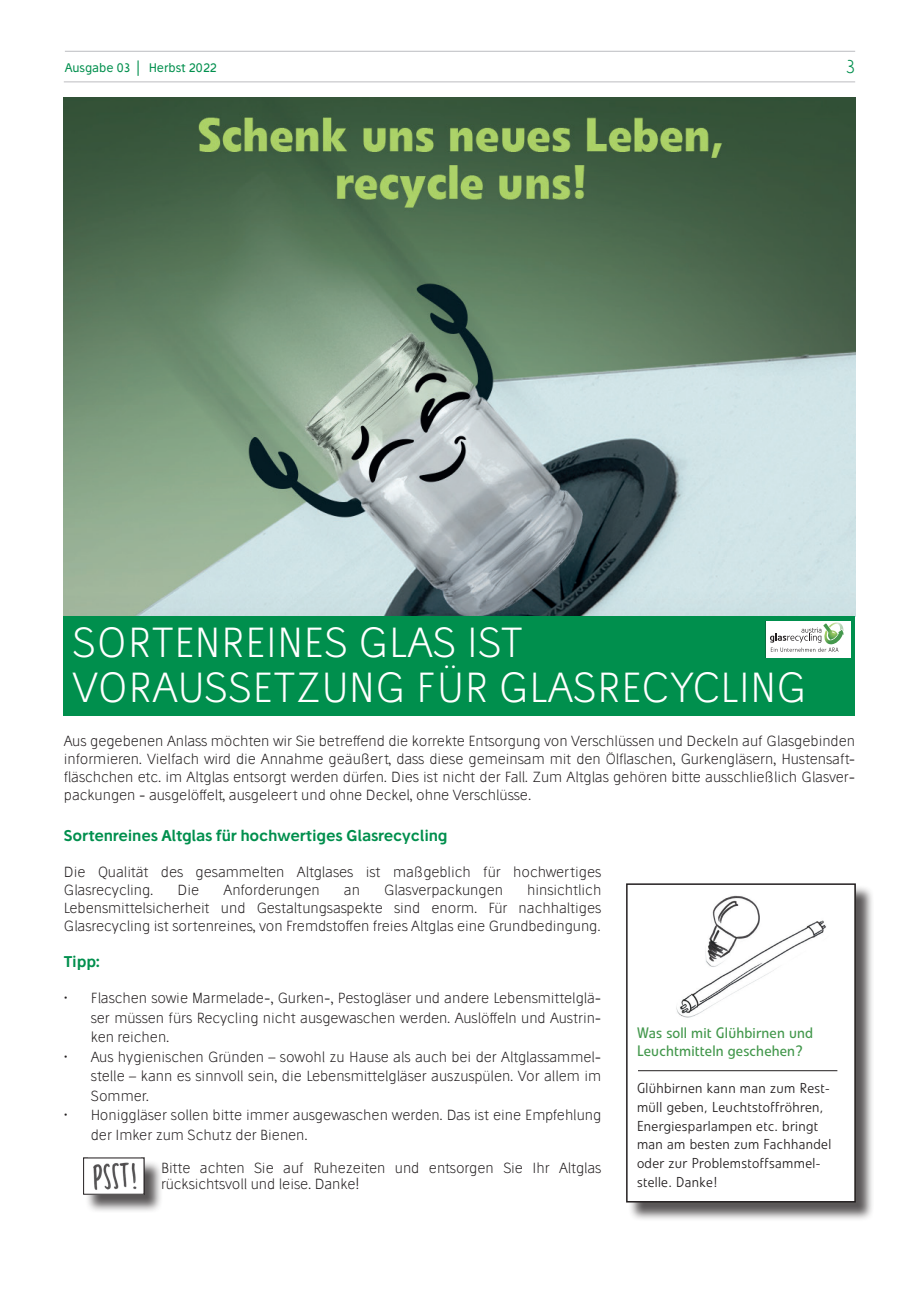
<style>
.page{position:relative;width:919px;height:1289px;background:#fff}
.page>*{position:absolute;margin:0;border:0;box-sizing:border-box;transform-origin:0 0}
.t1{font:300 40.5px/45px "Stilu";letter-spacing:.01em;color:#fff}
.t2{font:300 18px "Stilu";color:#008f4d}
.t3{font:600 15px "Stilu";letter-spacing:-.01em;color:#008f4d}
.t4{font:15px/18px "Veto LT Pro";letter-spacing:.01em;color:#44984d}
.t5{font:300 14.25px/18.8px "Veto LT Pro";letter-spacing:.025em;color:#231f20}
.t6{font:300 14.1px/18px "Stilu";color:#231f20;text-align:justify}
.t7{font:12px "Stilu";color:#008f4d}
.s1{font-size:15.3px}
</style>
<div class="page">
<hr style="left:64px;top:82px;width:791px;height:1px;background:#bcbdc0">
<hr style="left:65px;top:51px;width:790px;height:1px;background:#bcbdc0">
<img style="left:64px;top:97px;width:791px;height:519px">
<div style="left:64px;top:616px;width:791px;height:99px;background:#008f4d"></div>
<svg style="left:765px;top:621px;width:85px;height:37px;background:#e2e8e1"></svg>
<div style="left:628px;top:885px;width:246px;height:336px;background:#231f20;opacity:.75"></div>
<svg style="left:629px;top:886px;width:223px;height:313px"></svg>
<img style="left:673px;top:886px;width:158px;height:134px">
<hr style="left:638px;top:1070px;width:199px;height:1px;background:#231f20">
<div style="left:626px;top:883px;width:229px;height:319px;border:2px solid #231f20"></div>
<div style="left:85px;top:1159px;width:78px;height:54px;background:#231f20;opacity:.75"></div>
<svg style="left:85px;top:1159px;width:57px;height:33px"></svg>
<p class="t7" style="left:65px;top:59px;width:153px">Ausgabe 03 <span class="s1">|</span> Herbst 2022</p>
<p class="t2" style="left:846px;top:55px;width:11px">3</p>
<h1 class="t1" style="left:73px;top:619px;width:735px">SORTENREINES GLAS IST<br>VORAUSSETZUNG FÜR GLASRECYCLING</h1>
<p class="t6" style="left:64px;top:731px;width:792px">Aus gegebenen Anlass möchten wir Sie betreffend die korrekte Entsorgung von Verschlüssen und Deckeln auf Glasgebinden informieren. Vielfach wird die Annahme geäußert, dass diese gemeinsam mit den Ölflaschen, Gurkengläsern, Hustensaft&shy;fläschchen etc. im Altglas entsorgt werden dürfen. Dies ist nicht der Fall. Zum Altglas gehören bitte ausschließlich Glasver&shy;packungen - ausgelöffelt, ausgeleert und ohne Deckel, ohne Verschlüsse.</p>
<p class="t3" style="left:64px;top:825px;width:385px">Sortenreines Altglas für hochwertiges Glasrecycling</p>
<p class="t6" style="left:64px;top:862px;width:539px">Die Qualität des gesammelten Altglases ist maßgeblich für hochwertiges<br>Glasrecycling.</p>
<p class="t6" style="left:64px;top:880px;width:539px;text-indent:463px">hinsichtlich Lebensmittelsicherheit und Gestaltungsaspekte sind enorm. Für nachhaltiges Glasrecycling ist sortenreines, von Fremdstoffen freies Altglas eine Grundbedingung.</p>
<p class="t3" style="left:64px;top:951px;width:38px">Tipp:</p>
<p class="t6" style="left:91px;top:988px;width:512px;line-height:19.5px;text-indent:-27px">• Flaschen sowie Marmelade-, Gurken-, Pestogläser und andere Lebensmittelglä&shy;ser müssen fürs Recycling nicht ausgewaschen werden. Auslöffeln und Austrin&shy;ken reichen.</p>
<p class="t6" style="left:91px;top:1046px;width:512px;line-height:19.5px;text-indent:-27px">• Aus hygienischen Gründen – sowohl zu Hause als auch bei der Altglassammel&shy;stelle – kann es sinnvoll sein, die Lebensmittelgläser auszuspülen. Vor allem im Sommer.</p>
<p class="t6" style="left:91px;top:1105px;width:512px;line-height:19.5px;text-indent:-27px">• Honiggläser sollen bitte immer ausgewaschen werden. Das ist eine Empfehlung der Imker zum Schutz der Bienen.</p>
<p class="t6" style="left:161px;top:1159px;width:442px;line-height:16.5px">Bitte achten Sie auf Ruhezeiten und entsorgen Sie Ihr Altglas rücksichtsvoll und leise. Danke!</p>
<p class="t6" style="left:178px;top:880px;width:23px">Die</p>
<p class="t6" style="left:223px;top:880px;width:98px">Anforderungen</p>
<p class="t6" style="left:344px;top:880px;width:18px">an</p>
<p class="t6" style="left:384px;top:880px;width:120px">Glasverpackungen</p>
<p class="t4" style="left:637px;top:1024px;width:178px">Was soll mit Glühbirnen und<br>Leuchtmitteln geschehen?</p>
<p class="t5" style="left:637px;top:1078px;width:196px">Glühbirnen kann man zum Rest&shy;müll geben, Leuchtstoffröhren,<br>Energiesparlampen etc. bringt man am besten zum Fachhandel oder zur Problemstoffsammel&shy;stelle. Danke!</p>
</div>
